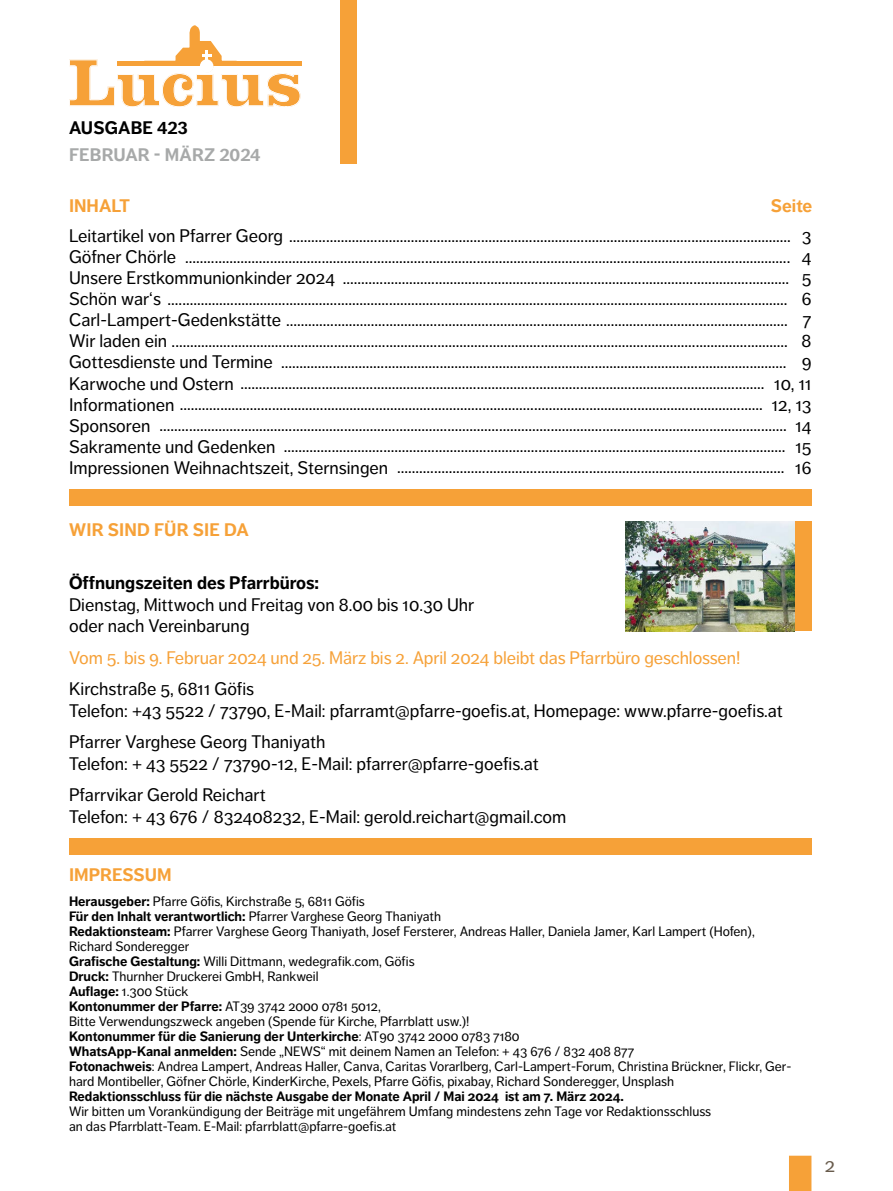
<style>
.page{position:relative;width:893px;height:1191px;background:#fff}
.page>*{position:absolute;margin:0;border:0;box-sizing:border-box;transform-origin:0 0}
.t1{font:19.5px "Dagny Pro";color:#685b4c}
.t2{font:18px/21.6px "Dagny Pro";color:#000}
.t3{font:18px "Dagny Pro";letter-spacing:-.005em;color:#f6a138}
.t4{font:700 18px "Dagny Pro";color:#000}
.t5{font:700 18px "Dagny Pro";color:#f6a138}
.t6{font:700 18px "Dagny Pro";letter-spacing:.01em;color:#a7a9a9}
.t7{font:13.5px/15px "Dagny Pro";color:#000}
.t8{font:700 13.5px "Dagny Pro";color:#000}
.s1{font-weight:700}
</style>
<div class="page">
<div style="left:789px;top:1155px;width:22px;height:36px;background:#f6a138"></div>
<hr style="left:117px;top:61px;width:185px;height:4px;background:#f6a138">
<svg style="left:69px;top:25px;width:232px;height:82px"></svg>
<img style="left:626px;top:521px;width:169px;height:110px">
<div style="left:795px;top:521px;width:16px;height:110px;background:#f6a138"></div>
<div style="left:69px;top:838px;width:742px;height:17px;background:#f6a138"></div>
<div style="left:341px;top:0;width:16px;height:164px;background:#f6a138"></div>
<div style="left:69px;top:489px;width:742px;height:17px;background:#f6a138"></div>
<p class="t4" style="left:69px;top:117px;width:120px">AUSGABE 423</p>
<p class="t6" style="left:69px;top:144px;width:193px">FEBRUAR - MÄRZ 2024</p>
<p class="t5" style="left:771px;top:195px;width:43px">Seite</p>
<p class="t5" style="left:69px;top:195px;width:62px">INHALT</p>
<p class="t2" style="left:69px;top:225px;width:723px">Leitartikel von Pfarrer Georg ........................................................................................................................................</p>
<p class="t2" style="left:802px;top:225px;width:11px">3</p>
<p class="t2" style="left:69px;top:246px;width:109px">Göfner Chörle</p>
<p class="t2" style="left:802px;top:246px;width:11px">4</p>
<p class="t2" style="left:69px;top:267px;width:722px">Unsere Erstkommunionkinder 2024 .........................................................................................................................</p>
<p class="t2" style="left:802px;top:267px;width:11px">5</p>
<p class="t2" style="left:69px;top:288px;width:720px">Schön war‘s ........................................................................................................................................................................</p>
<p class="t2" style="left:802px;top:288px;width:11px">6</p>
<p class="t2" style="left:69px;top:309px;width:720px">Carl-Lampert-Gedenkstätte ........................................................................................................................................</p>
<p class="t2" style="left:803px;top:309px;width:10px">7</p>
<p class="t2" style="left:69px;top:330px;width:720px">Wir laden ein .......................................................................................................................................................................</p>
<p class="t2" style="left:801px;top:330px;width:11px">8</p>
<p class="t2" style="left:69px;top:351px;width:205px">Gottesdienste und Termine</p>
<p class="t2" style="left:802px;top:351px;width:11px">9</p>
<p class="t2" style="left:69px;top:372px;width:697px">Karwoche und Ostern ..............................................................................................................................................</p>
<p class="t2" style="left:774px;top:372px;width:39px">10, 11</p>
<p class="t2" style="left:69px;top:393px;width:695px">Informationen ..............................................................................................................................................................</p>
<p class="t2" style="left:772px;top:393px;width:41px">12, 13</p>
<p class="t2" style="left:69px;top:414px;width:83px">Sponsoren</p>
<p class="t2" style="left:795px;top:414px;width:17px">14</p>
<p class="t2" style="left:69px;top:435px;width:208px">Sakramente und Gedenken</p>
<p class="t2" style="left:795px;top:435px;width:18px">15</p>
<p class="t2" style="left:69px;top:456px;width:321px">Impressionen Weihnachtszeit, Sternsingen</p>
<p class="t2" style="left:795px;top:456px;width:18px">16</p>
<p class="t2" style="left:193px;top:246px;width:599px;line-height:21px;text-indent:-8px">.................................................................................................................................................................... .</p>
<p class="t2" style="left:181px;top:309px;width:5px">.</p>
<p class="t2" style="left:281px;top:351px;width:507px">.........................................................................................................................................</p>
<p class="t2" style="left:159px;top:415px;width:629px;line-height:21px;text-align:right">.......................................................................................................................................................................... ........................................................................................................................................ .........................................................................................................</p>
<p class="t5" style="left:69px;top:519px;width:181px">WIR SIND FÜR SIE DA</p>
<p class="t4" style="left:69px;top:572px;width:252px">Öffnungszeiten des Pfarrbüros:</p>
<p class="t2" style="left:69px;top:593px;width:407px">Dienstag, Mittwoch und Freitag von 8.00 bis 10.30 Uhr oder nach Vereinbarung</p>
<p class="t3" style="left:69px;top:647px;width:673px">Vom 5. bis 9. Februar 2024 und 25. März bis 2. April 2024 bleibt das Pfarrbüro geschlossen!</p>
<p class="t2" style="left:69px;top:678px;width:715px">Kirchstraße 5, 6811 Göfis<br>Telefon: +43 5522 / 73790, E-Mail: pfarramt@pfarre-goefis.at, Homepage: www.pfarre-goefis.at</p>
<p class="t2" style="left:69px;top:731px;width:471px">Pfarrer Varghese Georg Thaniyath<br>Telefon: + 43 5522 / 73790-12, E-Mail: pfarrer@pfarre-goefis.at</p>
<p class="t2" style="left:69px;top:784px;width:499px">Pfarrvikar Gerold Reichart<br>Telefon: + 43 676 / 832408232, E-Mail: gerold.reichart@gmail.com</p>
<p class="t5" style="left:69px;top:864px;width:104px">IMPRESSUM</p>
<p class="t7" style="left:69px;top:894px;width:724px"><span class="s1">Herausgeber:</span> Pfarre Göfis, Kirchstraße 5, 6811 Göfis<br><span class="s1">Für den Inhalt verantwortlich:</span> Pfarrer Varghese Georg Thaniyath<br><span class="s1">Redaktionsteam:</span> Pfarrer Varghese Georg Thaniyath, Josef Fersterer, Andreas Haller, Daniela Jamer, Karl Lampert (Hofen), Richard Sonderegger<br><span class="s1">Grafische Gestaltung:</span> Willi Dittmann, wedegrafik.com, Göfis<br><span class="s1">Druck:</span> Thurnher Druckerei GmbH, Rankweil<br><span class="s1">Auflage:</span> 1.300 Stück<br><span class="s1">Kontonummer der Pfarre:</span> AT39 3742 2000 0781 5012,<br>Bitte Verwendungszweck angeben (Spende für Kirche, Pfarrblatt usw.)!<br><span class="s1">Kontonummer für die Sanierung der Unterkirche</span>: AT90 3742 2000 0783 7180<br><span class="s1">WhatsApp-Kanal anmelden:</span> Sende „NEWS“ mit deinem Namen an Telefon: + 43 676 / 832 408 877<br><span class="s1">Fotonachweis</span>: Andrea Lampert, Andreas Haller, Canva, Caritas Vorarlberg, Carl-Lampert-Forum, Christina Brückner, Flickr, Ger&shy;hard Montibeller, Göfner Chörle, KinderKirche, Pexels, Pfarre Göfis, pixabay, Richard Sonderegger, Unsplash</p>
<p class="t8" style="left:69px;top:1088px;width:556px">Redaktionsschluss für die nächste Ausgabe der Monate April / Mai 2024 ist am 7. März 2024.</p>
<p class="t7" style="left:69px;top:1104px;width:644px">Wir bitten um Vorankündigung der Beiträge mit ungefährem Umfang mindestens zehn Tage vor Redaktionsschluss an das Pfarrblatt-Team. E-Mail: pfarrblatt@pfarre-goefis.at</p>
<p class="t1" style="left:825px;top:1153px;width:12px">2</p>
</div>
